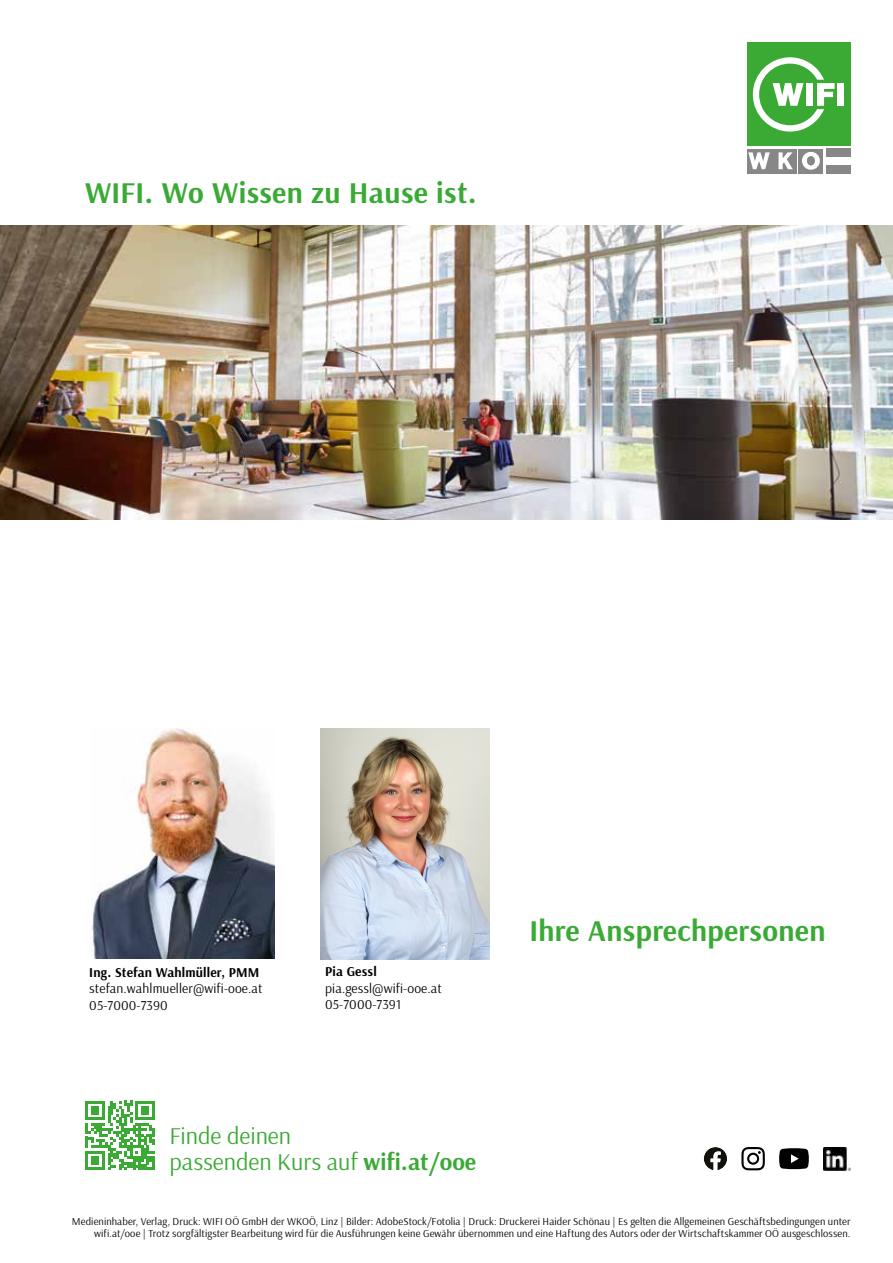
<style>
.page{position:relative;width:893px;height:1263px;background:#fff}
.page>*{position:absolute;margin:0;border:0;box-sizing:border-box;transform-origin:0 0}
.t1{font:700 30px "Arsenal";letter-spacing:.01em;color:#3aaa35}
.t2{font:24px/25.5px "Arsenal";color:#3aaa35}
.t3{font:13.5px/16.5px "Arsenal";letter-spacing:.01em;color:#000}
.t4{font:700 13.5px "Arsenal";letter-spacing:.01em;color:#000}
.t5{font:10.5px/12px "Arsenal";letter-spacing:.015em;color:#000;text-align:right}
.s1{font-weight:700}
</style>
<div class="page">
<img style="left:92px;top:728px;width:182px;height:230px">
<svg style="left:85px;top:1101px;width:70px;height:69px"></svg>
<svg style="left:704px;top:1147px;width:23px;height:23px"></svg>
<img style="left:823px;top:1147px;width:27px;height:23px">
<svg style="left:779px;top:1148px;width:30px;height:21px"></svg>
<svg style="left:741px;top:1147px;width:24px;height:23px"></svg>
<div style="left:747px;top:43px;width:103px;height:103px;background:#3aaa35"></div>
<div style="left:798px;top:149px;width:25px;height:24px;background:#878787"></div>
<div style="left:773px;top:149px;width:24px;height:24px;background:#878787"></div>
<svg style="left:778px;top:152px;width:15px;height:17px"></svg>
<div style="left:747px;top:149px;width:24px;height:24px;background:#878787"></div>
<svg style="left:748px;top:152px;width:22px;height:17px"></svg>
<div style="left:826px;top:165px;width:24px;height:8px;background:#878787"></div>
<svg style="left:802px;top:152px;width:18px;height:18px"></svg>
<div style="left:807px;top:156px;width:8px;height:9px;background:#878787;border-radius:50%"></div>
<svg style="left:753px;top:57px;width:82px;height:75px"></svg>
<div style="left:837px;top:83px;width:7px;height:23px;background:#fff"></div>
<div style="left:826px;top:149px;width:24px;height:8px;background:#878787"></div>
<img style="left:0;top:225px;width:893px;height:295px">
<img style="left:320px;top:729px;width:170px;height:230px">
<h1 class="t1" style="left:85px;top:172px;width:393px">WIFI. Wo Wissen zu Hause ist.</h1>
<p class="t4" style="left:89px;top:963px;width:172px">Ing. Stefan Wahlmüller, PMM</p>
<p class="t3" style="left:89px;top:980px;width:175px">stefan.wahlmueller@wifi-ooe.at<br>05-7000-7390</p>
<p class="t4" style="left:325px;top:962px;width:53px">Pia Gessl</p>
<p class="t3" style="left:325px;top:979px;width:118px">pia.gessl@wifi-ooe.at<br>05-7000-7391</p>
<h2 class="t2" style="left:170px;top:1123px;width:308px">Finde deinen<br>passenden Kurs auf <span class="s1">wifi.at/ooe</span></h2>
<h1 class="t1" style="left:529px;top:909px;width:298px">Ihre Ansprechpersonen</h1>
<p class="t5" style="left:72px;top:1216px;width:780px">Medieninhaber, Verlag, Druck: WIFI OÖ GmbH der WKOÖ, Linz | Bilder: AdobeStock/Fotolia | Druck: Druckerei Haider Schönau | Es gelten die Allgemeinen Geschäftsbedingungen unter wifi.at/ooe | Trotz sorgfältigster Bearbeitung wird für die Ausführungen keine Gewähr übernommen und eine Haftung des Autors oder der Wirtschaftskammer OÖ ausgeschlossen.</p>
</div>
